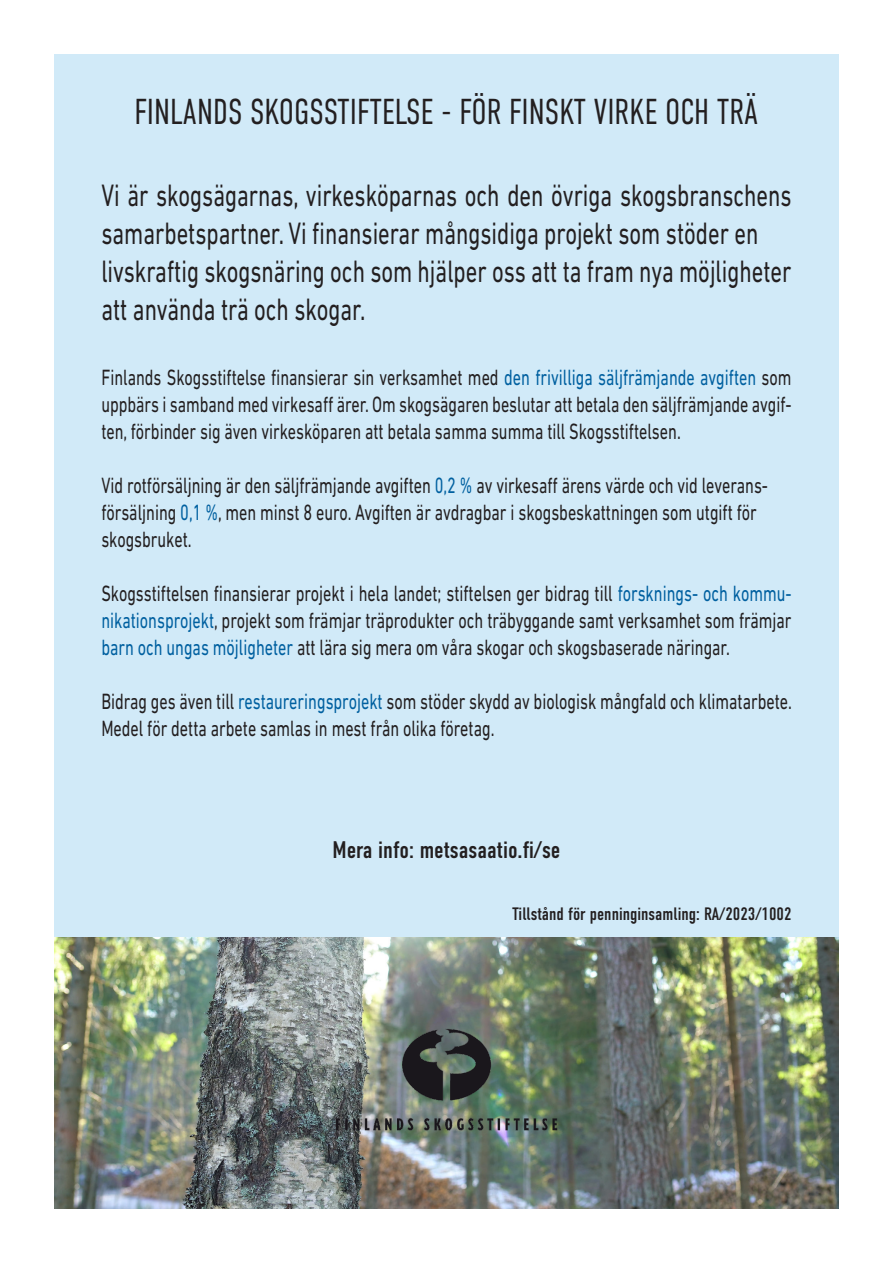
<style>
.page{position:relative;width:893px;height:1263px;background:#fff}
.page>*{position:absolute;margin:0;border:0;box-sizing:border-box;transform-origin:0 0}
.t1{font:300 36px "DIN Condensed";color:#231f20;scale:.92 1}
.t2{font:31.5px/37.8px "DIN Next LT Pro";color:#231f20;scale:.72 1}
.t3{font:24px "DIN Condensed";color:#231f20}
.t4{font:22.5px/27px "DIN Next LT Pro";color:#231f20;text-align:justify;scale:.72 1}
.t5{font:18px "DIN Condensed";color:#231f20}
.s1{color:#0060a0}
</style>
<div class="page">
<div style="left:54px;top:54px;width:785px;height:884px;background:#d1eaf8"></div>
<img style="left:54px;top:938px;width:785px;height:271px">
<img style="left:325px;top:1017px;width:243px;height:123px">
<p class="t1" style="left:134px;top:92px;width:680px">FINLANDS SKOGSSTIFTELSE - FÖR FINSKT VIRKE OCH TRÄ</p>
<p class="t2" style="left:101px;top:176px;width:960px">Vi är skogsägarnas, virkesköparnas och den övriga skogsbranschens samarbetspartner. Vi finansierar mångsidiga projekt som stöder en</p>
<p class="t2" style="left:101px;top:252px;width:960px">livskraftig skogsnäring och som hjälper oss att ta fram nya möjligheter att använda trä och skogar.</p>
<p class="t4" style="left:101px;top:363px;width:960px">Finlands Skogsstiftelse finansierar sin verksamhet med <span class="s1">den frivilliga säljfrämjande avgiften</span> som uppbärs i samband med virkesaff ärer. Om skogsägaren beslutar att betala den säljfrämjande avgif&shy;ten, förbinder sig även virkesköparen att betala samma summa till Skogsstiftelsen.</p>
<p class="t4" style="left:101px;top:471px;width:928px">Vid rotförsäljning är den säljfrämjande avgiften <span class="s1">0,2 %</span> av virkesaff ärens värde och vid leverans-</p>
<p class="t4" style="left:101px;top:498px;width:912px">försäljning <span class="s1">0,1 %</span>, men minst 8 euro. Avgiften är avdragbar i skogsbeskattningen som utgift för</p>
<p class="t4" style="left:101px;top:525px;width:127px">skogsbruket.</p>
<p class="t4" style="left:101px;top:579px;width:960px">Skogsstiftelsen finansierar projekt i hela landet; stiftelsen ger bidrag till <span class="s1">forsknings- och kommu&shy;nikationsprojekt</span>, projekt som främjar träprodukter och träbyggande samt verksamhet som främjar <span class="s1">barn och ungas möjligheter</span> att lära sig mera om våra skogar och skogsbaserade näringar.</p>
<p class="t4" style="left:101px;top:687px;width:961px">Bidrag ges även till <span class="s1">restaureringsprojekt</span> som stöder skydd av biologisk mångfald och klimatarbete.<br>Medel för detta arbete samlas in mest från olika företag.</p>
<p class="t3" style="left:332px;top:837px;width:229px">Mera info: metsasaatio.fi/se</p>
<p class="t5" style="left:512px;top:903px;width:281px">Tillstånd för penninginsamling: RA/2023/1002</p>
</div>
